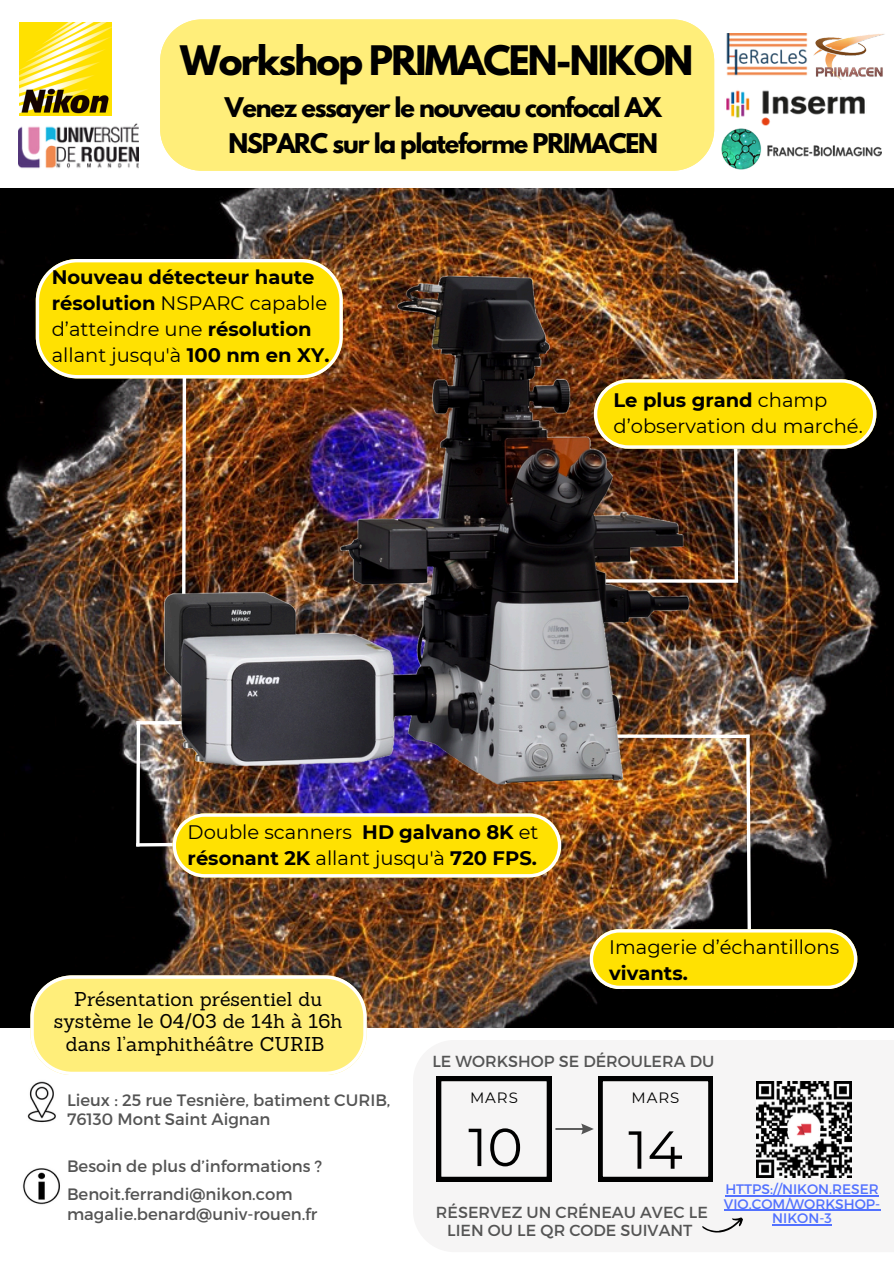
<style>
.page{position:relative;width:894px;height:1264px;background:#fff}
.page>*{position:absolute;margin:0;border:0;box-sizing:border-box;transform-origin:0 0}
.t1{font:53.4px "Montserrat";color:#000}
.t2{font:700 36px "League Spartan";letter-spacing:-.05em;color:#000}
.t3{font:700 24px/36px "League Spartan";letter-spacing:-.05em;color:#000}
.t4{font:19.5px/25.8px "Montserrat";color:#000}
.t5{font:700 19.5px/25.8px "Montserrat";color:#000}
.t6{font:19.5px/22.5px "Sanchez";color:#000;text-align:center}
.t7{font:16.5px/19.2px "Montserrat";color:#545454}
.t8{font:16.05px/18px "Montserrat";color:#545454;text-align:center}
.t9{font:15px "Montserrat";letter-spacing:.06em;color:#000}
.t10{font:13.8px/14.7px "Montserrat";color:#5271ff;text-align:center}
.s1{font-weight:400}
.s2{font-weight:700}
</style>
<div class="page">
<div style="left:436px;top:1076px;width:445px;height:150px;background:#f6f5f5"></div>
<img style="left:0;top:189px;width:893px;height:838px">
<svg style="left:436px;top:1076px;width:276px;height:105px"></svg>
<svg style="left:142px;top:842px;width:30px;height:4px"></svg>
<svg style="left:134px;top:717px;width:8px;height:132px"></svg>
<hr style="left:136px;top:721px;width:48px;height:3px;background:#fff">
<img style="left:19px;top:23px;width:93px;height:92px">
<svg style="left:701px;top:1214px;width:44px;height:19px"></svg>
<div style="left:160px;top:19px;width:554px;height:151px;background:#ffee7a"></div>
<img style="left:705px;top:379px;width:171px;height:205px">
<img style="left:36px;top:259px;width:307px;height:338px">
<svg style="left:172px;top:813px;width:389px;height:64px;background:#fadf1f"></svg>
<img style="left:160px;top:269px;width:545px;height:521px">
<img style="left:589px;top:731px;width:268px;height:257px">
<img style="left:27px;top:1081px;width:29px;height:42px">
<img style="left:22px;top:1168px;width:38px;height:37px">
<svg style="left:30px;top:975px;width:336px;height:100px;background:#f9e983"></svg>
<img style="left:19px;top:123px;width:119px;height:46px">
<img style="left:721px;top:129px;width:159px;height:40px">
<img style="left:710px;top:84px;width:155px;height:44px">
<img style="left:712px;top:34px;width:96px;height:48px">
<img style="left:756px;top:1081px;width:95px;height:96px">
<img style="left:813px;top:34px;width:72px;height:46px">
<hr style="left:725px;top:1195px;width:153px;height:1px;background:#5271ff">
<hr style="left:723px;top:1209px;width:157px;height:1px;background:#5271ff">
<hr style="left:772px;top:1224px;width:59px;height:1px;background:#5271ff">
<p class="t2" style="left:180px;top:43px;width:514px">Workshop PRIMACEN-NIKON</p>
<p class="t3" style="left:225px;top:92px;width:438px">Venez essayer le nouveau confocal AX<br>NSPARC sur la plateforme PRIMACEN</p>
<h1 class="t5" style="left:52px;top:264px;width:279px">Nouveau détecteur haute résolution <span class="s1">NSPARC capable d’atteindre une</span> résolution <span class="s1">allant jusqu'à</span> 100 nm en XY.</h1>
<p class="t4" style="left:613px;top:387px;width:251px"><span class="s2">Le plus grand</span> champ d’observation du marché.</p>
<p class="t4" style="left:187px;top:818px;width:352px">Double scanners <span class="s2">HD galvano 8K</span> et <span class="s2">résonant 2K</span> allant jusqu'à <span class="s2">720 FPS.</span></p>
<h3 class="t4" style="left:609px;top:933px;width:231px">Imagerie d’échantillons <span class="s2">vivants.</span></h3>
<p class="t6" style="left:54px;top:987px;width:290px">Présentation présentiel du système le 04/03 de 14h à 16h dans l’amphithéâtre CURIB</p>
<h2 class="t7" style="left:67px;top:1089px;width:325px">Lieux : 25 rue Tesnière, batiment CURIB,<br>76130 Mont Saint Aignan</h2>
<p class="t7" style="left:67px;top:1151px;width:256px;line-height:28.2px">Besoin de plus d’informations ?<br>Benoit.ferrandi@nikon.com</p>
<p class="t7" style="left:67px;top:1203px;width:252px">magalie.benard@univ-rouen.fr</p>
<p class="t8" style="left:432px;top:1050px;width:283px">LE WORKSHOP SE DÉROULERA DU</p>
<p class="t9" style="left:470px;top:1088px;width:49px">MARS</p>
<p class="t1" style="left:468px;top:1114px;width:56px">10</p>
<p class="t8" style="left:436px;top:1201px;width:273px">RÉSERVEZ UN CRÉNEAU AVEC LE<br>LIEN OU LE QR CODE SUIVANT</p>
<p class="t9" style="left:631px;top:1088px;width:49px">MARS</p>
<h3 class="t1" style="left:628px;top:1116px;width:56px">14</h3>
<p class="t10" style="left:723px;top:1181px;width:158px">HTTPS://NIKON.RESER<br>VIO.COM/WORKSHOP-<br>NIKON-3</p>
</div>
